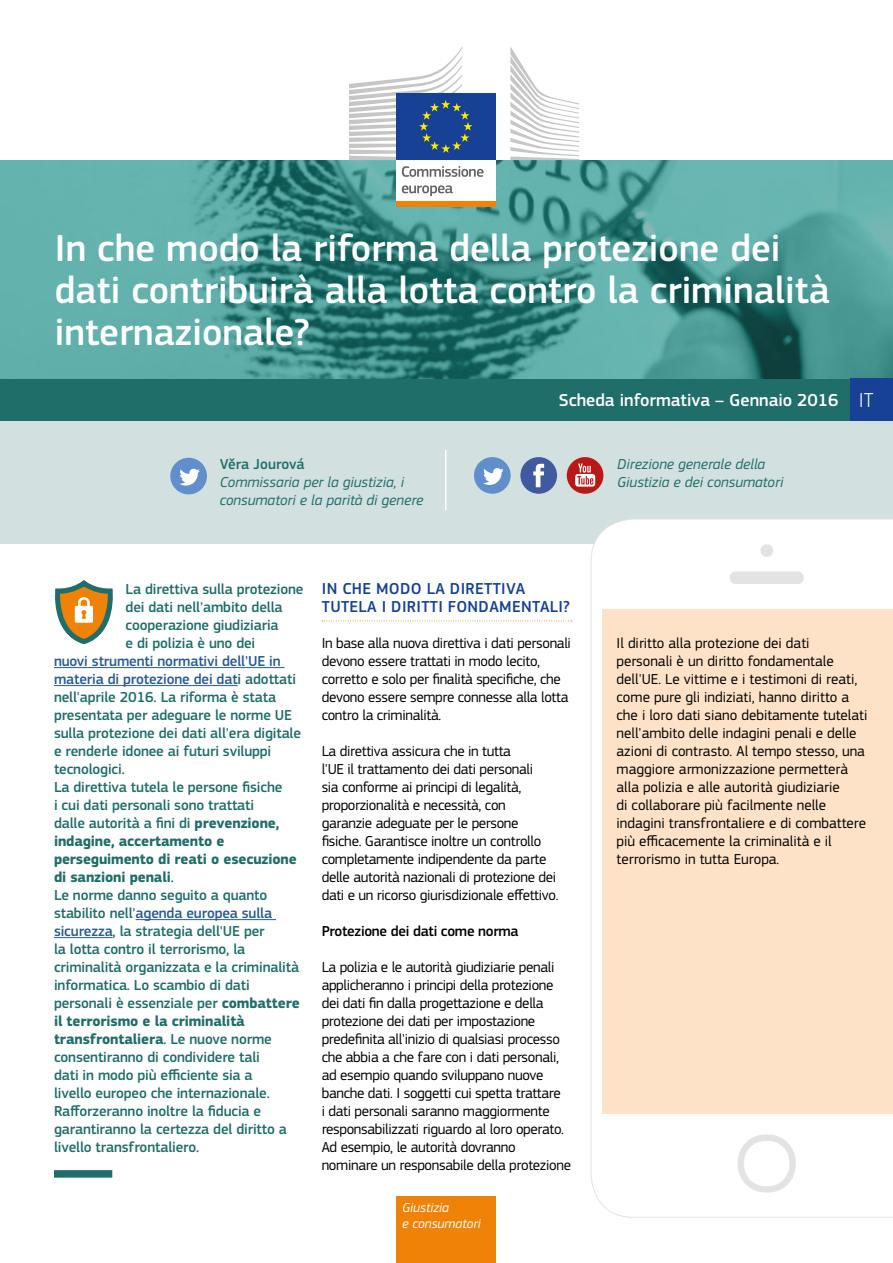
<style>
.page{position:relative;width:893px;height:1263px;background:#fff}
.page>*{position:absolute;margin:0;border:0;box-sizing:border-box;transform-origin:0 0}
.t1{font:500 39px/42px "EC Square Sans Pro";color:#fff}
.t2{font:500 18px "EC Square Sans Pro";color:#fff}
.t3{font:500 16.5px/18px "EC Square Sans Pro";letter-spacing:.02em;color:#164194}
.t4{font:500 15px/18px "EC Square Sans Pro";letter-spacing:-.01em;color:#206e6a}
.t5{font:15px/18px "EC Square Sans Pro";letter-spacing:-.02em;color:#000}
.t6{font:15px/18px "EC Square Sans Pro";color:#000}
.t7{font:italic 15px/18px "EC Square Sans Pro";color:#206e6a}
.t8{font:500 15px "EC Square Sans Pro";letter-spacing:-.02em;color:#000}
.t9{font:italic 13.5px/16.2px "EC Square Sans Pro";color:#fff}
.s1{font-weight:300;font-size:21px}
.s2{color:#275b9b}
.s3{font-weight:700}
</style>
<div class="page">
<div style="left:0;top:421px;width:893px;height:123px;background:#d2e0df"></div>
<div style="left:0;top:378px;width:893px;height:43px;background:#206e6a"></div>
<svg style="left:591px;top:519px;width:302px;height:699px"></svg>
<div style="left:603px;top:609px;width:290px;height:505px;background:#fde2c7"></div>
<div style="left:730px;top:571px;width:74px;height:13px;background:#e3e3e3;border-radius:6px"></div>
<div style="left:760px;top:544px;width:13px;height:13px;background:#e3e3e3;border-radius:6px"></div>
<div style="left:738px;top:1134px;width:58px;height:58px;border:6px solid #e3e3e3;border-radius:24px"></div>
<svg style="left:170px;top:458px;width:37px;height:36px"></svg>
<svg style="left:474px;top:457px;width:37px;height:37px"></svg>
<svg style="left:567px;top:457px;width:36px;height:37px"></svg>
<svg style="left:520px;top:457px;width:37px;height:37px"></svg>
<hr style="left:445px;top:450px;width:1px;height:60px;background:#fff">
<svg style="left:0;top:160px;width:893px;height:219px;background:#4c9a96"></svg>
<div style="left:396px;top:1196px;width:99px;height:67px;background:#f08208"></div>
<div style="left:396px;top:158px;width:99px;height:44px;background:#fff"></div>
<svg style="left:510px;top:47px;width:69px;height:113px"></svg>
<div style="left:396px;top:94px;width:99px;height:66px;background:#164194"></div>
<svg style="left:349px;top:47px;width:123px;height:113px"></svg>
<svg style="left:402px;top:166px;width:82px;height:11px"></svg>
<svg style="left:402px;top:185px;width:51px;height:11px"></svg>
<div style="left:396px;top:201px;width:99px;height:6px;background:#f08208"></div>
<hr style="left:54px;top:667px;width:231px;height:1px;background:#275b9b">
<hr style="left:54px;top:685px;width:184px;height:1px;background:#275b9b">
<hr style="left:136px;top:919px;width:140px;height:1px;background:#275b9b">
<hr style="left:54px;top:937px;width:59px;height:1px;background:#275b9b">
<div style="left:54px;top:1170px;width:58px;height:8px;background:#206e6a"></div>
<svg style="left:322px;top:621px;width:250px;height:1px"></svg>
<svg style="left:55px;top:580px;width:58px;height:64px"></svg>
<div style="left:850px;top:378px;width:43px;height:43px;background:#164194"></div>
<h1 class="t1" style="left:55px;top:228px;width:776px">In che modo la riforma della protezione dei dati contribuirà alla lotta contro la criminalità internazionale?</h1>
<p class="t4" style="left:220px;top:455px;width:86px">Věra Jourová</p>
<p class="t7" style="left:220px;top:473px;width:205px">Commissaria per la giustizia, i consumatori e la parità di genere</p>
<p class="t2" style="left:559px;top:390px;width:316px">Scheda informativa – Gennaio 2016 <span class="s1">IT</span></p>
<p class="t7" style="left:617px;top:455px;width:168px">Direzione generale della<br>Giustizia e dei consumatori</p>
<p class="t4" style="left:126px;top:580px;width:179px">La direttiva sulla protezione dei dati nell'ambito della cooperazione giudiziaria<br>e di polizia è uno dei</p>
<p class="t4" style="left:54px;top:652px;width:249px"><span class="s2">nuovi strumenti normativi dell'UE in materia di protezione dei dat</span>i adottati nell'aprile 2016. La riforma è stata presentata per adeguare le norme UE sulla protezione dei dati all'era digitale e renderle idonee ai futuri sviluppi tecnologici.<br>La direttiva tutela le persone fisiche<br>i cui dati personali sono trattati<br>dalle autorità a fini di <span class="s3">prevenzione, indagine, accertamento e perseguimento di reati o esecuzione di sanzioni penali</span>.<br>Le norme danno seguito a quanto stabilito nell'<span class="s2">agenda europea sulla sicurezza</span>, la strategia dell'UE per<br>la lotta contro il terrorismo, la criminalità organizzata e la criminalità informatica. Lo scambio di dati personali è essenziale per <span class="s3">combattere il terrorismo e la criminalità transfrontaliera</span>. Le nuove norme consentiranno di condividere tali<br>dati in modo più efficiente sia a<br>livello europeo che internazionale.<br>Rafforzeranno inoltre la fiducia e garantiranno la certezza del diritto a livello transfrontaliero.</p>
<p class="t3" style="left:322px;top:580px;width:249px">IN CHE MODO LA DIRETTIVA<br>TUTELA I DIRITTI FONDAMENTALI?</p>
<p class="t5" style="left:322px;top:634px;width:251px">In base alla nuova direttiva i dati personali devono essere trattati in modo lecito, corretto e solo per finalità specifiche, che devono essere sempre connesse alla lotta contro la criminalità.</p>
<p class="t5" style="left:322px;top:742px;width:238px">La direttiva assicura che in tutta<br>l'UE il trattamento dei dati personali<br>sia conforme ai principi di legalità, proporzionalità e necessità, con garanzie adeguate per le persone fisiche. Garantisce inoltre un controllo completamente indipendente da parte delle autorità nazionali di protezione dei dati e un ricorso giurisdizionale effettivo.</p>
<p class="t8" style="left:322px;top:922px;width:199px">Protezione dei dati come norma</p>
<p class="t5" style="left:322px;top:958px;width:251px">La polizia e le autorità giudiziarie penali applicheranno i principi della protezione dei dati fin dalla progettazione e della protezione dei dati per impostazione predefinita all'inizio di qualsiasi processo che abbia a che fare con i dati personali, ad esempio quando sviluppano nuove banche dati. I soggetti cui spetta trattare<br>i dati personali saranno maggiormente responsabilizzati riguardo al loro operato.<br>Ad esempio, le autorità dovranno nominare un responsabile della protezione</p>
<p class="t9" style="left:402px;top:1199px;width:80px">Giustizia<br>e consumatori</p>
<p class="t6" style="left:617px;top:634px;width:252px">Il diritto alla protezione dei dati personali è un diritto fondamentale dell'UE. Le vittime e i testimoni di reati, come pure gli indiziati, hanno diritto a che i loro dati siano debitamente tutelati nell'ambito delle indagini penali e delle azioni di contrasto. Al tempo stesso, una maggiore armonizzazione permetterà alla polizia e alle autorità giudiziarie<br>di collaborare più facilmente nelle indagini transfrontaliere e di combattere più efficacemente la criminalità e il terrorismo in tutta Europa.</p>
</div>
